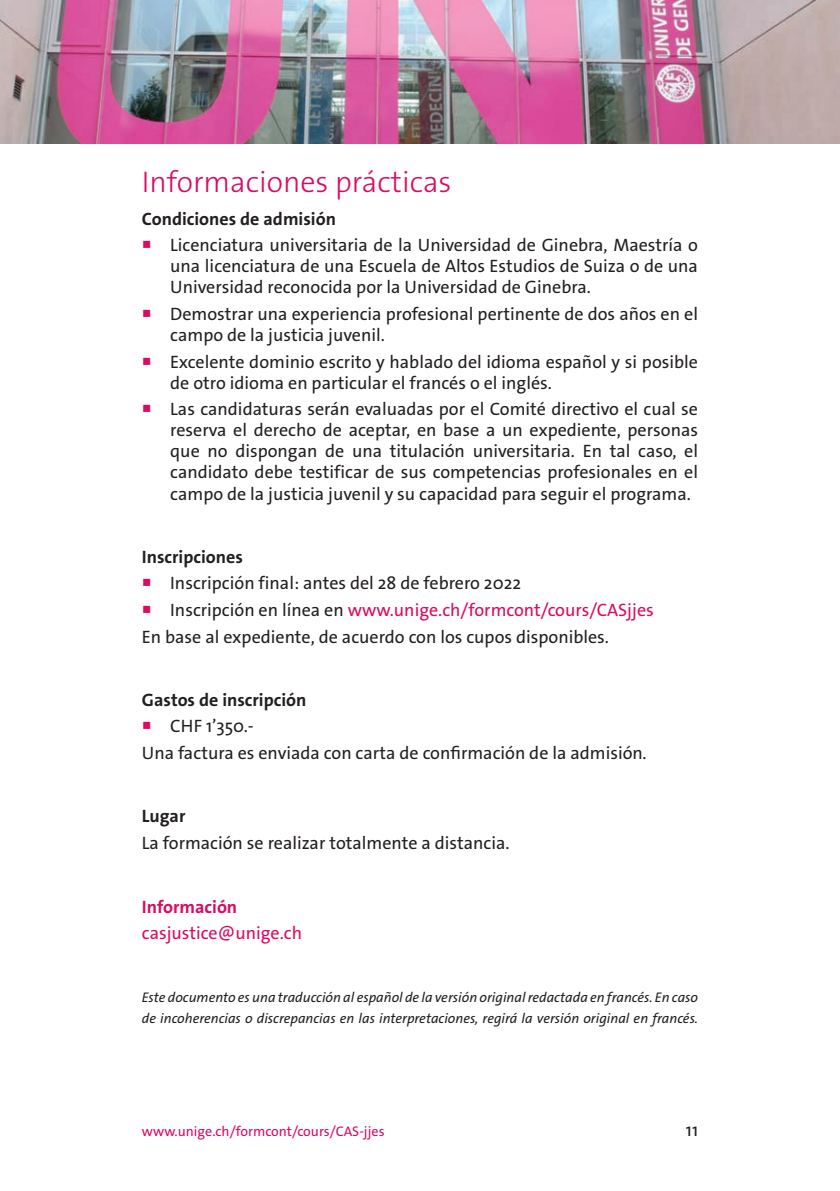
<style>
.page{position:relative;width:840px;height:1191px;background:#fff}
.page>*{position:absolute;margin:0;border:0;box-sizing:border-box;transform-origin:0 0}
.texte{font:300 30px "The Sans Os F";color:#db0a62}
.retrait5{font:18px/21px "The Sans Os F";color:#231f20;text-align:justify}
.retrait5-2{font:18px "The Sans Os F";color:#db0a62}
.texte-2{font:700 18px "The Sans Os F";color:#231f20}
.texte-3{font:700 18px "The Sans Os F";color:#db0a62}
.retrait5-3{font:italic 14px/21px "The Sans Os F";color:#231f20}
.t1{font:14px "The Sans Os F";color:#db0a62}
.s1{color:#db0a62}
.s2{color:#231f20}
</style>
<div class="page">
<img style="left:0;top:0;width:839px;height:143px">
<p class="texte" style="left:142px;top:163px;width:311px">Informaciones prácticas</p>
<p class="texte-2" style="left:142px;top:207px;width:195px">Condiciones de admisión</p>
<p class="retrait5" style="left:170px;top:235px;width:529px;text-indent:-28px"><span class="s1">○</span> Licenciatura universitaria de la Universidad de Ginebra, Maestría o una licenciatura de una Escuela de Altos Estudios de Suiza o de una Universidad reconocida por la Universidad de Ginebra.</p>
<p class="retrait5" style="left:170px;top:304px;width:529px;text-indent:-28px"><span class="s1">○</span> Demostrar una experiencia profesional pertinente de dos años en el campo de la justicia juvenil.</p>
<p class="retrait5" style="left:170px;top:351px;width:529px;text-indent:-28px"><span class="s1">○</span> Excelente dominio escrito y hablado del idioma español y si posible de otro idioma en particular el francés o el inglés.</p>
<p class="retrait5" style="left:170px;top:399px;width:529px;text-indent:-28px"><span class="s1">○</span> Las candidaturas serán evaluadas por el Comité directivo el cual se reserva el derecho de aceptar, en base a un expediente, personas que no dispongan de una titulación universitaria. En tal caso, el candidato debe testificar de sus competencias profesionales en el campo de la justicia juvenil y su capacidad para seguir el programa.</p>
<p class="texte-2" style="left:142px;top:545px;width:102px">Inscripciones</p>
<p class="retrait5" style="left:142px;top:573px;width:380px"><span class="s1">○</span> Inscripción final: antes del 28 de febrero 2022</p>
<p class="retrait5-2" style="left:142px;top:598px;width:513px">○ <span class="s2">Inscripción en línea en</span> www.unige.ch/formcont/cours/CASjjes</p>
<p class="retrait5" style="left:142px;top:626px;width:468px">En base al expediente, de acuerdo con los cupos disponibles.</p>
<p class="texte-2" style="left:142px;top:688px;width:166px">Gastos de inscripción</p>
<p class="retrait5" style="left:142px;top:716px;width:113px"><span class="s1">○</span> CHF 1’350.-</p>
<p class="retrait5" style="left:142px;top:742px;width:506px">Una factura es enviada con carta de confirmación de la admisión.</p>
<p class="texte-2" style="left:142px;top:804px;width:45px">Lugar</p>
<p class="retrait5" style="left:142px;top:832px;width:369px">La formación se realizar totalmente a distancia.</p>
<p class="texte-3" style="left:142px;top:895px;width:97px">Información</p>
<p class="retrait5-2" style="left:142px;top:921px;width:162px">casjustice@unige.ch</p>
<p class="retrait5-3" style="left:142px;top:987px;width:557px">Este documento es una traducción al español de la versión original redactada en francés. En caso de incoherencias o discrepancias en las interpretaciones, regirá la versión original en francés.</p>
<p class="t1" style="left:142px;top:1122px;width:244px">www.unige.ch/formcont/cours/CAS-jjes</p>
<p class="retrait5" style="left:685px;top:1119px;width:14px">11</p>
</div>
